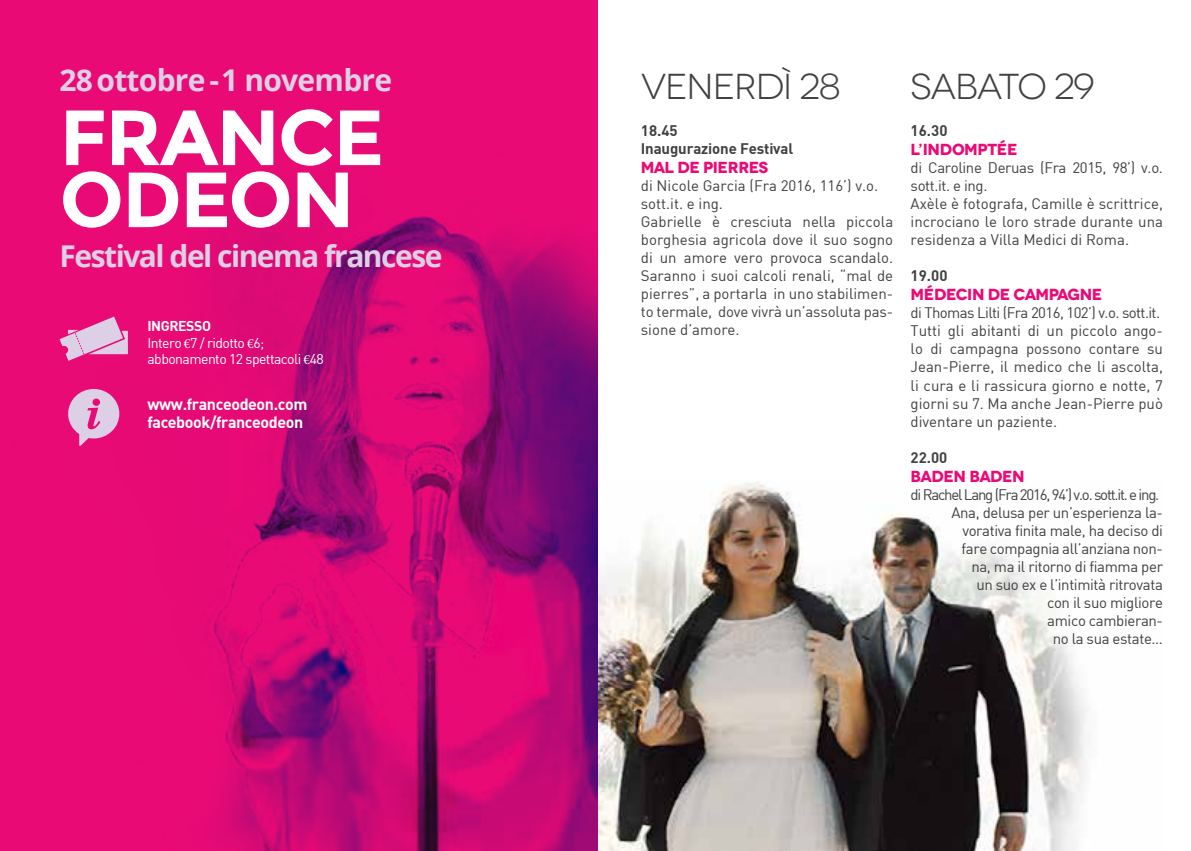
<style>
.page{position:relative;width:1191px;height:851px;background:#fff}
.page>*{position:absolute;margin:0;border:0;box-sizing:border-box;transform-origin:0 0}
.t1{font:700 78px/62px "Montserrat";letter-spacing:-.025em;color:#fff}
.t2{font:36px "Novecentowide";letter-spacing:-.035em;color:#414042}
.t3{font:700 30px "Open Sans";letter-spacing:-.05em;color:#ddcfe6}
.t4{font:700 30px "Open Sans";letter-spacing:-.025em;color:#ddcfe6}
.t5{font:700 16px "Novecentowide";letter-spacing:-.035em;color:#ea0a75}
.t6{font:16px/18px "DIN Bold";letter-spacing:-.025em;color:#fff}
.t7{font:15.2px "DIN Bold";color:#414042}
.t8{font:15px/18px "DIN";color:#414042}
.t9{font:15px/18px "DIN";letter-spacing:-.025em;color:#414042;text-align:right}
.t10{font:15px/18px "DIN Bold";letter-spacing:-.01em;color:#414042}
.t11{font:14px/16.8px "DIN";letter-spacing:-.04em;color:#fff}
.t12{font:14px "DIN Bold";letter-spacing:-.03em;color:#fff}
.s1{font-family:"Minion Pro"}
</style>
<div class="page">
<img style="left:598px;top:481px;width:489px;height:369px">
<div style="left:0;top:0;width:598px;height:97px;background:#ea0a75"></div>
<img style="left:0;top:97px;width:598px;height:753px">
<svg style="left:68px;top:389px;width:51px;height:58px"></svg>
<svg style="left:60px;top:316px;width:68px;height:45px"></svg>
<h3 class="t4" style="left:60px;top:59px;width:334px">28 ottobre - 1 novembre</h3>
<h1 class="t1" style="left:60px;top:107px;width:326px">FRANCE<br>ODEON</h1>
<h3 class="t3" style="left:60px;top:235px;width:384px">Festival del cinema francese</h3>
<p class="t12" style="left:147px;top:316px;width:65px">Ingresso</p>
<p class="t11" style="left:147px;top:334px;width:178px">Intero <span class="s1">€</span>7 / ridotto <span class="s1">€</span>6; abbonamento 12 spettacoli <span class="s1">€</span>48</p>
<p class="t6" style="left:147px;top:394px;width:161px">www.franceodeon.com facebook/franceodeon</p>
<h2 class="t2" style="left:641px;top:65px;width:201px">VENERDÌ 28</h2>
<p class="t10" style="left:641px;top:121px;width:154px">18.45<br>Inaugurazione Festival</p>
<p class="t5" style="left:641px;top:157px;width:129px">MAL DE PIERRES</p>
<p class="t8" style="left:641px;top:176px;width:254px">di Nicole Garcia (Fra 2016, 116’) v.o. sott.it. e ing.<br>Gabrielle è cresciuta nella piccola borghesia agricola dove il suo sogno di un amore vero provoca scandalo.<br>Saranno i suoi calcoli renali, “mal de pierres”, a portarla in uno stabilimen&shy;to termale, dove vivrà un’assoluta pas&shy;sione d’amore.</p>
<h2 class="t2" style="left:910px;top:65px;width:186px">SABATO 29</h2>
<p class="t7" style="left:910px;top:120px;width:38px">16.30</p>
<p class="t5" style="left:910px;top:139px;width:109px">L’INDOMPTÉE</p>
<p class="t8" style="left:910px;top:158px;width:254px">di Caroline Deruas (Fra 2015, 98’) v.o. sott.it. e ing.<br>Axèle è fotografa, Camille è scrittrice, incrociano le loro strade durante una residenza a Villa Medici di Roma.</p>
<p class="t10" style="left:910px;top:266px;width:38px">19.00</p>
<p class="t5" style="left:910px;top:285px;width:193px">MÉDECIN DE CAMPAGNE</p>
<p class="t8" style="left:910px;top:304px;width:254px">di Thomas Lilti (Fra 2016, 102’) v.o. sott.it.<br>Tutti gli abitanti di un piccolo ango&shy;lo di campagna possono contare su Jean-Pierre, il medico che li ascolta, li cura e li rassicura giorno e notte, 7 giorni su 7. Ma anche Jean-Pierre può diventare un paziente.</p>
<p class="t10" style="left:910px;top:447px;width:38px">22.00</p>
<p class="t5" style="left:910px;top:466px;width:116px">BADEN BADEN</p>
<p class="t9" style="left:910px;top:485px;width:254px">di Rachel Lang (Fra 2016, 94’) v.o. sott.it. e ing.<br>Ana, delusa per un’esperienza la&shy;vorativa finita male, ha deciso di<br>fare compagnia all’anziana non-<br>na, ma il ritorno di fiamma per<br>un suo ex e l’intimità ritrovata<br>con il suo migliore<br>amico cambieran-<br>no la sua estate...</p>
</div>
